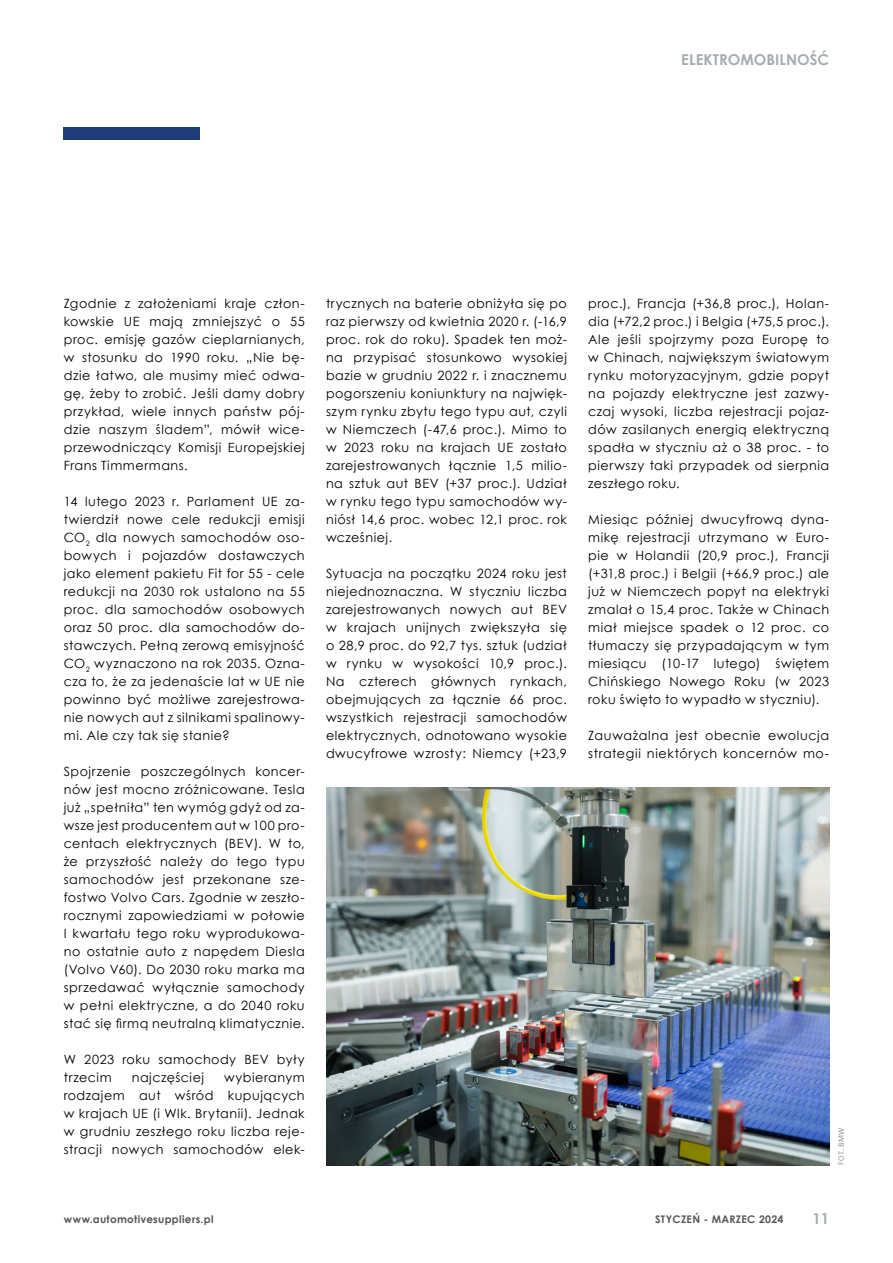
<style>
.page{position:relative;width:893px;height:1263px;background:#fff}
.page>*{position:absolute;margin:0;border:0;box-sizing:border-box;transform-origin:0 0}
.t1{font:700 15px "Century Gothic";color:#a6adb1}
.t2{font:12.75px/18px "Century Gothic";letter-spacing:.04em;color:#000;text-align:justify}
.t3{font:700 10.5px "Century Gothic";letter-spacing:.03em;color:#575756}
.t4{font:300 8.25px "Calibri";letter-spacing:.06em;color:#706f6f}
</style>
<div class="page">
<div style="left:64px;top:128px;width:136px;height:12px;background:#203b7a"></div>
<img style="left:326px;top:788px;width:503px;height:377px">
<p class="t1" style="left:681px;top:48px;width:149px">ELEKTROMOBILNOŚĆ</p>
<p class="t2" style="left:64px;top:294px;width:242px">Zgodnie z założeniami kraje człon&shy;kowskie UE mają zmniejszyć o 55 proc. emisję gazów cieplarnianych, w stosunku do 1990 roku. „Nie bę&shy;dzie łatwo, ale musimy mieć odwa&shy;gę, żeby to zrobić. Jeśli damy dobry przykład, wiele innych państw pój&shy;dzie naszym śladem”, mówił wice&shy;przewodniczący Komisji Europejskiej Frans Timmermans.</p>
<p class="t2" style="left:64px;top:492px;width:242px">14 lutego 2023 r. Parlament UE za&shy;twierdził nowe cele redukcji emisji CO<sub>2</sub> dla nowych samochodów oso&shy;bowych i pojazdów dostawczych jako element pakietu Fit for 55 - cele redukcji na 2030 rok ustalono na 55 proc. dla samochodów osobowych oraz 50 proc. dla samochodów do&shy;stawczych. Pełną zerową emisyjność CO<sub>2</sub> wyznaczono na rok 2035. Ozna&shy;cza to, że za jedenaście lat w UE nie powinno być możliwe zarejestrowa&shy;nie nowych aut z silnikami spalinowy&shy;mi. Ale czy tak się stanie?</p>
<p class="t2" style="left:64px;top:762px;width:242px">Spojrzenie poszczególnych koncer&shy;nów jest mocno zróżnicowane. Tesla już „spełniła” ten wymóg gdyż od za&shy;wsze jest producentem aut w 100 pro&shy;centach elektrycznych (BEV). W to, że przyszłość należy do tego typu samochodów jest przekonane sze&shy;fostwo Volvo Cars. Zgodnie w zeszło&shy;rocznymi zapowiedziami w połowie I kwartału tego roku wyprodukowa&shy;no ostatnie auto z napędem Diesla (Volvo V60). Do 2030 roku marka ma sprzedawać wyłącznie samochody w pełni elektryczne, a do 2040 roku stać się firmą neutralną klimatycznie.</p>
<p class="t2" style="left:64px;top:1050px;width:242px">W 2023 roku samochody BEV były trzecim</p>
<p class="t2" style="left:132px;top:1068px;width:74px">najczęściej</p>
<p class="t2" style="left:64px;top:1068px;width:242px;text-indent:160px">wybieranym rodzajem aut wśród kupujących w krajach UE (i Wlk. Brytanii). Jednak w grudniu zeszłego roku liczba reje&shy;stracji nowych samochodów elek-</p>
<p class="t2" style="left:326px;top:294px;width:242px">trycznych na baterie obniżyła się po raz pierwszy od kwietnia 2020 r. (-16,9 proc. rok do roku). Spadek ten moż&shy;na przypisać stosunkowo wysokiej bazie w grudniu 2022 r. i znacznemu pogorszeniu koniunktury na najwięk&shy;szym rynku zbytu tego typu aut, czyli w Niemczech (-47,6 proc.). Mimo to w 2023 roku na krajach UE zostało zarejestrowanych łącznie 1,5 milio&shy;na sztuk aut BEV (+37 proc.). Udział w rynku tego typu samochodów wy&shy;niósł 14,6 proc. wobec 12,1 proc. rok wcześniej.</p>
<p class="t2" style="left:326px;top:564px;width:242px">Sytuacja na początku 2024 roku jest niejednoznaczna. W styczniu liczba zarejestrowanych nowych aut BEV w krajach unijnych zwiększyła się o 28,9 proc. do 92,7 tys. sztuk (udział w rynku w wysokości 10,9 proc.).<br>Na czterech głównych rynkach, obejmujących za łącznie 66 proc. wszystkich rejestracji samochodów elektrycznych, odnotowano wysokie dwucyfrowe wzrosty: Niemcy (+23,9</p>
<p class="t2" style="left:588px;top:294px;width:242px">proc.), Francja (+36,8 proc.), Holan&shy;dia (+72,2 proc.) i Belgia (+75,5 proc.).<br>Ale jeśli spojrzymy poza Europę to w Chinach, największym światowym rynku motoryzacyjnym, gdzie popyt na pojazdy elektryczne jest zazwy&shy;czaj wysoki, liczba rejestracji pojaz&shy;dów zasilanych energią elektryczną spadła w styczniu aż o 38 proc. - to pierwszy taki przypadek od sierpnia zeszłego roku.</p>
<p class="t2" style="left:588px;top:510px;width:242px">Miesiąc później dwucyfrową dyna&shy;mikę rejestracji utrzymano w Euro&shy;pie w Holandii (20,9 proc.), Francji (+31,8 proc.) i Belgii (+66,9 proc.) ale już w Niemczech popyt na elektryki zmalał o 15,4 proc. Także w Chinach miał miejsce spadek o 12 proc. co tłumaczy się przypadającym w tym miesiącu (10-17 lutego) świętem Chińskiego Nowego Roku (w 2023 roku święto to wypadło w styczniu).</p>
<p class="t2" style="left:588px;top:726px;width:242px">Zauważalna jest obecnie ewolucja strategii niektórych koncernów mo-</p>
<p class="t4" style="left:836px;top:1165px;width:39px;rotate:-90deg">FOT. BMW</p>
<p class="t3" style="left:64px;top:1211px;width:151px">www.automotivesuppliers.pl</p>
<p class="t3" style="left:655px;top:1211px;width:130px">STYCZEŃ - MARZEC 2024</p>
<p class="t1" style="left:812px;top:1207px;width:18px">11</p>
</div>
